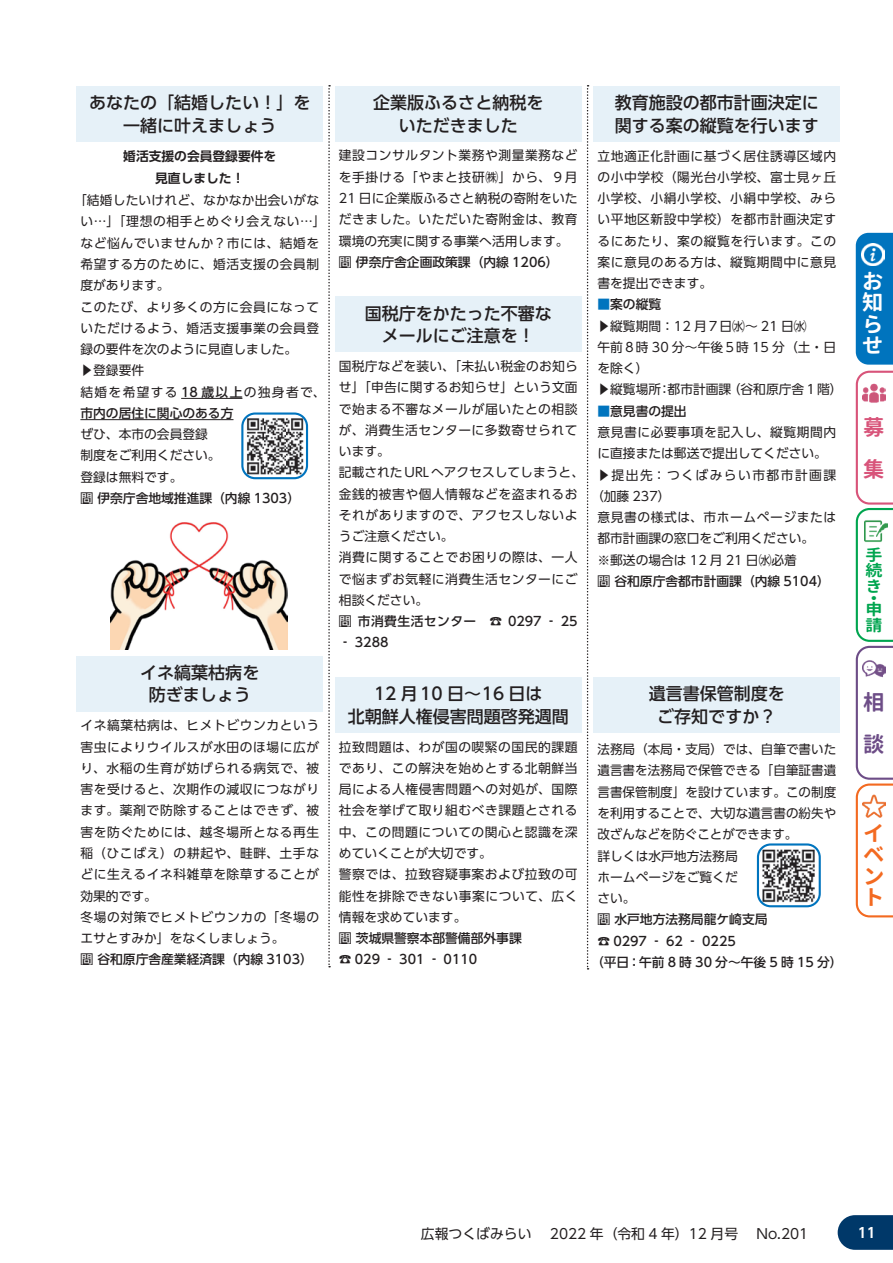
<style>
.page{position:relative;width:893px;height:1263px;background:#fff}
.page>*{position:absolute;margin:0;border:0;box-sizing:border-box;transform-origin:0 0}
.t1{font:700 21.3px/21.3px "Gen Jyuu Gothic L";color:#fff;text-align:justify}
.t2{font:700 21.3px/21.3px "Gen Jyuu Gothic L";color:#f36a21;text-align:justify}
.t3{font:700 21.3px/42.5px "Gen Jyuu Gothic L";color:#d8547a}
.t4{font:700 21.3px/42.5px "Gen Jyuu Gothic L";color:#6d4d87}
.t5{font:500 16.95px/22px "UD Shin Go Pr 6 N";color:#231f20;text-align:center}
.t6{font:700 15.6px/15.6px "Gen Jyuu Gothic L";color:#00a54f;text-align:justify;scale:1.09 1}
.t7{font:13.8px "UD Shin Go Pr 6 N";color:#231f20}
.t8{font:700 13.8px "UD Shin Go Pr 6 N De";color:#fff}
.t9{font:12.75px/21.3px "UD Shin Go Pr 6 N";letter-spacing:.04em;color:#231f20}
.t10{font:500 12.75px/21.3px "UD Shin Go Pr 6 N";color:#231f20}
.t11{font:12.75px/21.3px "UD Shin Go Pr 6 N";color:#231f20}
.t12{font:12.75px/21.3px "UD Shin Go Pr 6 N";letter-spacing:.005em;color:#231f20}
.t13{font:500 12.75px/21.3px "UD Shin Go Pr 6 N";letter-spacing:.035em;color:#231f20}
.t14{font:700 12.75px/22.4px "UD Shin Go Pr 6 N De";color:#231f20;text-align:center}
.t15{font:12.75px "UD Shin Go Pr 6 N";letter-spacing:.115em;color:#231f20}
.s1{font-weight:500}
.s2{font-weight:500;color:#0074be}
.s3{color:#0074be}
</style>
<div class="page">
<div style="left:856px;top:233px;width:37px;height:132px;background:#0074be"></div>
<img style="left:861px;top:243px;width:23px;height:23px">
<svg style="left:856px;top:371px;width:37px;height:546px"></svg>
<img style="left:862px;top:795px;width:23px;height:23px">
<div style="left:594px;top:677px;width:246px;height:56px;background:#e6f1f8"></div>
<img style="left:758px;top:846px;width:60px;height:60px">
<div style="left:757px;top:843px;width:64px;height:64px;border:2px solid #0074be;border-radius:13px"></div>
<svg style="left:587px;top:85px;width:2px;height:884px"></svg>
<svg style="left:328px;top:85px;width:2px;height:882px"></svg>
<div style="left:77px;top:656px;width:246px;height:55px;background:#e6f1f8"></div>
<div style="left:335px;top:86px;width:247px;height:56px;background:#e6f1f8"></div>
<div style="left:335px;top:297px;width:247px;height:55px;background:#e6f1f8"></div>
<div style="left:594px;top:86px;width:246px;height:56px;background:#e6f1f8"></div>
<div style="left:335px;top:677px;width:247px;height:56px;background:#e6f1f8"></div>
<hr style="left:181px;top:398px;width:61px;height:1px;background:#231f20">
<hr style="left:80px;top:419px;width:153px;height:1px;background:#231f20">
<div style="left:77px;top:86px;width:246px;height:56px;background:#e6f1f8"></div>
<img style="left:244px;top:415px;width:63px;height:63px">
<div style="left:241px;top:412px;width:67px;height:67px;border:2px solid #0074be;border-radius:13px"></div>
<img style="left:111px;top:522px;width:177px;height:127px">
<svg style="left:838px;top:1215px;width:55px;height:35px;background:#124673"></svg>
<h2 class="t5" style="left:89px;top:91px;width:223px">あなたの「結婚したい！」を一緒に叶えましょう</h2>
<p class="t14" style="left:123px;top:144px;width:155px">婚活支援の会員登録要件を見直しました！</p>
<p class="t9" style="left:80px;top:189px;width:247px;text-indent:-6px">「結婚したいけれど、なかなか出会いがない…」「理想の相手とめぐり会えない…」など悩んでいませんか？市には、結婚を希望する方のために、婚活支援の会員制度があります。<br>このたび、より多くの方に会員になっていただけるよう、婚活支援事業の会員登録の要件を次のように見直しました。<br>▶登録要件<br>結婚を希望する <span class="s1">18 歳以上</span>の独身者で、<span class="s1">市内の居住に関心のある方</span></p>
<p class="t11" style="left:80px;top:423px;width:142px">ぜひ、本市の会員登録制度をご利用ください。登録は無料です。</p>
<p class="t10" style="left:80px;top:487px;width:221px">問 伊奈庁舎地域推進課（内線 1303）</p>
<h2 class="t5" style="left:140px;top:661px;width:121px">イネ縞葉枯病を防ぎましょう</h2>
<p class="t9" style="left:80px;top:714px;width:240px">イネ縞葉枯病は、ヒメトビウンカという</p>
<p class="t9" style="left:80px;top:736px;width:240px">害虫によりウイルスが水田のほ場に広がり、水稲の生育が妨げられる病気で、被害を受けると、次期作の減収につながります。薬剤で防除することはできず、被害を防ぐためには、越冬場所となる再生稲（ひこばえ）の耕起や、畦畔、土手などに生えるイネ科雑草を除草することが効果的です。<br>冬場の対策でヒメトビウンカの「冬場のエサとすみか」をなくしましょう。</p>
<p class="t10" style="left:80px;top:948px;width:234px">問 谷和原庁舎産業経済課（内線 3103）</p>
<h2 class="t5" style="left:373px;top:91px;width:172px">企業版ふるさと納税をいただきました</h2>
<p class="t9" style="left:339px;top:145px;width:240px;text-align:justify">建設コンサルタント業務や測量業務などを手掛ける「やまと技研㈱」から、９月21 日に企業版ふるさと納税の寄附をいただきました。いただいた寄附金は、教育環境の充実に関する事業へ活用します。</p>
<p class="t10" style="left:339px;top:251px;width:221px">問 伊奈庁舎企画政策課（内線 1206）</p>
<h2 class="t5" style="left:365px;top:302px;width:189px">国税庁をかたった不審なメールにご注意を！</h2>
<p class="t9" style="left:339px;top:355px;width:247px">国税庁などを装い、「未払い税金のお知らせ」「申告に関するお知らせ」という文面で始まる不審なメールが届いたとの相談が、消費生活センターに多数寄せられています。<br>記載されたURLへアクセスしてしまうと、金銭的被害や個人情報などを盗まれるおそれがありますので、アクセスしないようご注意ください。<br>消費に関することでお困りの際は、一人で悩まずお気軽に消費生活センターにご相談ください。</p>
<p class="t13" style="left:339px;top:610px;width:240px">問 市消費生活センター　☎ 0297 ‐ 25 ‐ 3288</p>
<h2 class="t5" style="left:348px;top:682px;width:223px">12 月10 日～16 日は<br>北朝鮮人権侵害問題啓発週間</h2>
<p class="t9" style="left:339px;top:736px;width:240px">拉致問題は、わが国の喫緊の国民的課題であり、この解決を始めとする北朝鮮当局による人権侵害問題への対処が、国際社会を挙げて取り組むべき課題とされる中、この問題についての関心と認識を深めていくことが大切です。<br>警察では、拉致容疑事案および拉致の可能性を排除できない事案について、広く情報を求めています。</p>
<p class="t10" style="left:339px;top:927px;width:184px">問 茨城県警察本部警備部外事課☎ 029 ‐ 301 ‐ 0110</p>
<h2 class="t5" style="left:615px;top:91px;width:206px;text-align:left">教育施設の都市計画決定に関する案の縦覧を行います</h2>
<p class="t9" style="left:597px;top:145px;width:240px;text-align:justify">立地適正化計画に基づく居住誘導区域内の小中学校（陽光台小学校、富士見ヶ丘小学校、小絹小学校、小絹中学校、みらい平地区新設中学校）を都市計画決定するにあたり、案の縦覧を行います。この案に意見のある方は、縦覧期間中に意見書を提出できます。</p>
<p class="t11" style="left:597px;top:294px;width:247px"><span class="s2">■</span><span class="s1">案の縦覧<br></span>▶縦覧期間：12 月７日㈬～ 21 日㈬<br>午前８時 30 分～午後５時 15 分（土・日を除く）<br>▶縦覧場所：都市計画課（谷和原庁舎１階）</p>
<p class="t10" style="left:597px;top:400px;width:91px"><span class="s3">■</span>意見書の提出</p>
<p class="t9" style="left:597px;top:421px;width:240px">意見書に必要事項を記入し、縦覧期間内</p>
<p class="t11" style="left:597px;top:442px;width:231px">に直接または郵送で提出してください。</p>
<p class="t15" style="left:597px;top:464px;width:253px">▶提出先：つくばみらい市都市計画課　</p>
<p class="t9" style="left:591px;top:485px;width:81px">（加藤 237）</p>
<p class="t9" style="left:597px;top:506px;width:240px">意見書の様式は、市ホームページまたは</p>
<p class="t11" style="left:597px;top:527px;width:218px">都市計画課の窓口をご利用ください。</p>
<p class="t11" style="left:597px;top:549px;width:201px">※郵送の場合は 12 月 21 日㈬必着</p>
<p class="t10" style="left:597px;top:570px;width:234px">問 谷和原庁舎都市計画課（内線 5104）</p>
<h1 class="t1" style="left:862px;top:270px;width:22px">お知らせ</h1>
<h1 class="t3" style="left:863px;top:405px;width:22px">募集</h1>
<p class="t6" style="left:865px;top:547px;width:17px">手続き</p>
<p class="t6" style="left:865px;top:591px;width:16px;line-height:11.7px">・申</p>
<p class="t6" style="left:865px;top:617px;width:17px">請</p>
<h2 class="t5" style="left:649px;top:682px;width:138px">遺言書保管制度を</h2>
<h2 class="t5" style="left:657px;top:705px;width:121px">ご存知ですか？</h2>
<p class="t12" style="left:597px;top:738px;width:240px">法務局（本局・支局）では、自筆で書いた遺言書を法務局で保管できる「自筆証書遺言書保管制度」を設けています。この制度を利用することで、大切な遺言書の紛失や改ざんなどを防ぐことができます。<br>詳しくは水戸地方法務局<br>ホームページをご覧くだ<br>さい。</p>
<p class="t10" style="left:597px;top:908px;width:172px">問 水戸地方法務局龍ケ崎支局</p>
<p class="t10" style="left:597px;top:930px;width:140px">☎ 0297 ‐ 62 ‐ 0225</p>
<p class="t10" style="left:591px;top:951px;width:253px">（平日：午前 8 時 30 分～午後 5 時 15 分）</p>
<h1 class="t4" style="left:863px;top:680px;width:22px">相談</h1>
<h1 class="t2" style="left:863px;top:822px;width:22px">イベント</h1>
<p class="t7" style="left:421px;top:1222px;width:389px">広報つくばみらい　 2022 年（令和 4 年）12 月号　 No.201</p>
<p class="t8" style="left:858px;top:1221px;width:20px">11</p>
</div>
